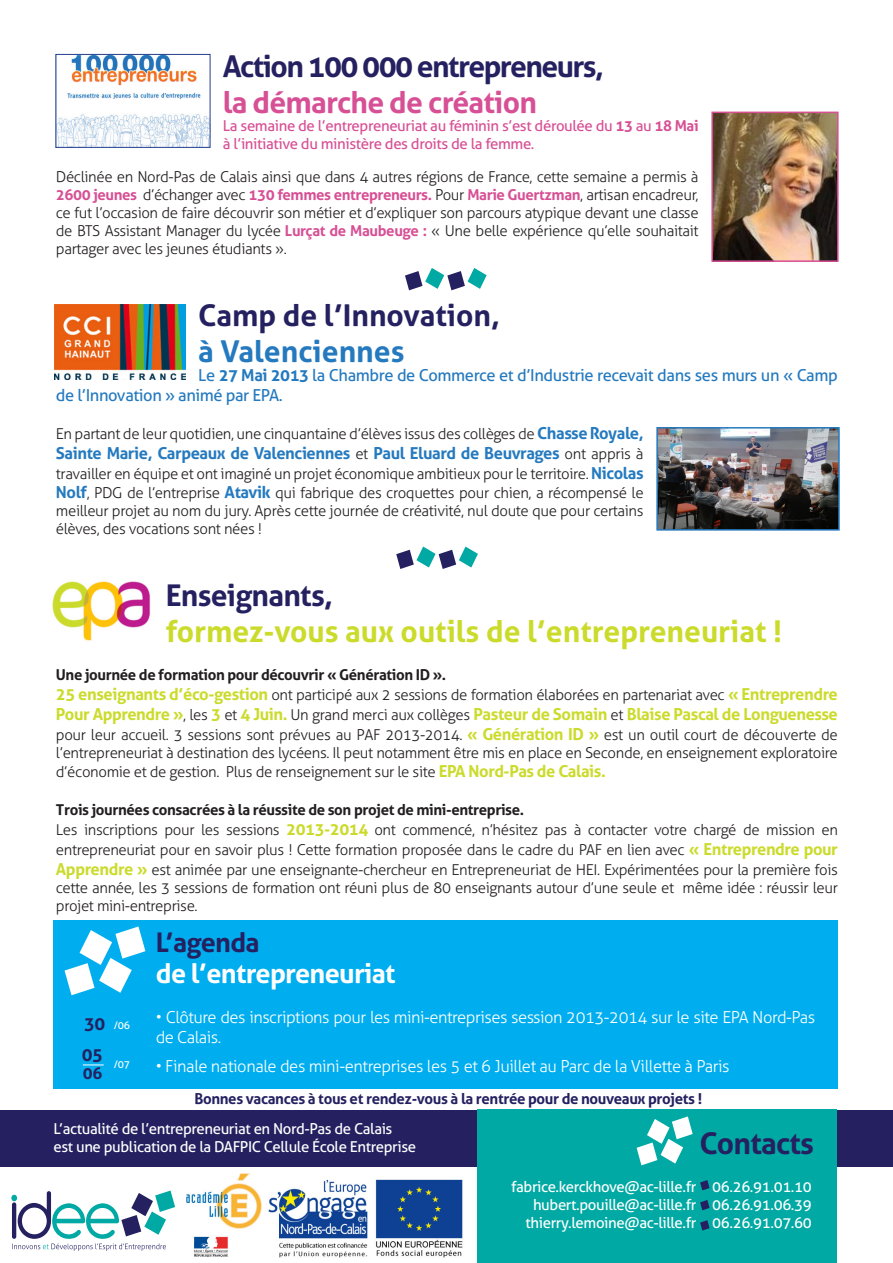
<style>
.page{position:relative;width:893px;height:1263px;background:#fff}
.page>*{position:absolute;margin:0;border:0;box-sizing:border-box;transform-origin:0 0}
.t1{font:700 30px "Aller";color:#cbdb2b}
.t2{font:700 30px "Aller";letter-spacing:-.05em;color:#252161}
.t3{font:700 30px "Aller";letter-spacing:-.025em;color:#d75095}
.t4{font:700 30px "Aller";letter-spacing:-.025em;color:#252161}
.t5{font:700 30px "Aller";color:#252161}
.t6{font:700 30px "Aller";color:#257abf}
.t7{font:700 27px "Aller";letter-spacing:-.025em;color:#fff}
.t8{font:700 27px "Aller";letter-spacing:-.025em;color:#252161}
.t9{font:700 18px "Aller";color:#252161}
.t10{font:300 16.5px/19.8px "Aller";letter-spacing:-.03em;color:#fff}
.t11{font:16.5px/19.8px "Aller";letter-spacing:-.025em;color:#257abf}
.t12{font:700 16.5px "Aller";letter-spacing:-.025em;color:#cbdb2b}
.t13{font:700 16.5px "Aller";letter-spacing:-.025em;color:#257abf}
.t14{font:700 16.5px "Aller";color:#252161}
.t15{font:300 15px/18px "Aller";letter-spacing:-.025em;color:#231f20}
.t16{font:15px "Aller";letter-spacing:-.025em;color:#fff}
.t17{font:700 15px "Aller";letter-spacing:-.025em;color:#231f20}
.t18{font:15px/18px "Aller";letter-spacing:-.025em;color:#d75095}
.t19{font:700 15px "Aller";letter-spacing:-.025em;color:#252161}
.t20{font:10.5px "Aller";color:#fff}
.s1{font-weight:700}
.s2{font-weight:700;color:#d75095}
.s3{font-weight:700;font-size:16.5px;color:#257abf}
.s4{font-weight:300;font-size:15px;color:#231f20}
.s5{font-weight:700;font-size:16.5px;color:#cbdb2b}
</style>
<div class="page">
<div style="left:54px;top:920px;width:784px;height:169px;background:#00aeef"></div>
<svg style="left:65px;top:926px;width:80px;height:69px"></svg>
<div style="left:0;top:1110px;width:893px;height:57px;background:#252161"></div>
<div style="left:478px;top:1110px;width:359px;height:153px;background:#00a9a3"></div>
<svg style="left:700px;top:1180px;width:9px;height:10px"></svg>
<svg style="left:700px;top:1200px;width:9px;height:10px"></svg>
<svg style="left:700px;top:1220px;width:9px;height:10px"></svg>
<svg style="left:637px;top:1116px;width:56px;height:49px"></svg>
<svg style="left:396px;top:546px;width:82px;height:23px"></svg>
<img style="left:268px;top:1179px;width:195px;height:79px">
<svg style="left:11px;top:1190px;width:164px;height:61px"></svg>
<svg style="left:405px;top:268px;width:82px;height:22px"></svg>
<svg style="left:83px;top:1064px;width:21px;height:1px"></svg>
<img style="left:714px;top:115px;width:122px;height:144px">
<div style="left:711px;top:112px;width:128px;height:150px;border:2px solid #d75095"></div>
<img style="left:659px;top:430px;width:178px;height:98px">
<div style="left:656px;top:427px;width:184px;height:104px;border:2px solid #257abf"></div>
<img style="left:52px;top:581px;width:99px;height:60px">
<img style="left:58px;top:56px;width:150px;height:89px">
<div style="left:56px;top:54px;width:154px;height:93px;border:1px solid #253f8e"></div>
<img style="left:54px;top:304px;width:131px;height:76px">
<img style="left:187px;top:1174px;width:75px;height:82px">
<p class="t2" style="left:223px;top:47px;width:382px">Action 100 000 entrepreneurs,</p>
<p class="t3" style="left:223px;top:83px;width:316px">la démarche de création</p>
<p class="t18" style="left:223px;top:116px;width:477px">La semaine de l’entrepreneuriat au féminin s’est déroulée du <span class="s1">13</span> au <span class="s1">18 Mai </span>à l’initiative du ministère des droits de la femme.</p>
<p class="t15" style="left:56px;top:167px;width:644px;text-align:justify">Déclinée en Nord-Pas de Calais ainsi que dans 4 autres régions de France, cette semaine a permis à <span class="s2">2600 jeunes</span> d’échanger avec <span class="s2">130 femmes entrepreneurs.</span> Pour <span class="s2">Marie Guertzman</span>, artisan encadreur, ce fut l’occasion de faire découvrir son métier et d’expliquer son parcours atypique devant une classe de BTS Assistant Manager du lycée <span class="s2">Lurçat de Maubeuge :</span> « Une belle expérience qu’elle souhaitait partager avec les jeunes étudiants ».</p>
<p class="t5" style="left:198px;top:296px;width:303px">Camp de l’Innovation,</p>
<p class="t6" style="left:198px;top:332px;width:208px">à Valenciennes</p>
<p class="t11" style="left:56px;top:366px;width:783px;text-indent:142px">Le <span class="s1">27 Mai 2013</span> la Chambre de Commerce et d’Industrie recevait dans ses murs un « Camp de l’Innovation » animé par EPA.</p>
<p class="t15" style="left:56px;top:425px;width:589px">En partant de leur quotidien, une cinquantaine d’élèves issus des collèges de <span class="s3">Chasse Royale,</span></p>
<p class="t13" style="left:56px;top:443px;width:589px">Sainte Marie, Carpeaux de Valenciennes <span class="s4">et</span> Paul Eluard de Beuvrages <span class="s4">ont appris à</span></p>
<p class="t15" style="left:56px;top:463px;width:589px;line-height:19.8px">travailler en équipe et ont imaginé un projet économique ambitieux pour le territoire. <span class="s3">Nicolas<br>Nolf</span>, PDG de l’entreprise <span class="s3">Atavik</span> qui fabrique des croquettes pour chien, a récompensé le</p>
<p class="t15" style="left:56px;top:502px;width:589px">meilleur projet au nom du jury. Après cette journée de créativité, nul doute que pour certains élèves, des vocations sont nées !</p>
<p class="t4" style="left:166px;top:577px;width:169px">Enseignants,</p>
<p class="t1" style="left:166px;top:613px;width:618px">formez-vous aux outils de l’entrepreneuriat !</p>
<p class="t17" style="left:56px;top:666px;width:392px">Une journée de formation pour découvrir « Génération ID ».</p>
<p class="t15" style="left:56px;top:686px;width:783px"><span class="s5">25 enseignants d’éco-gestion</span> ont participé aux 2 sessions de formation élaborées en partenariat avec <span class="s5">« Entreprendre</span></p>
<p class="t12" style="left:56px;top:704px;width:783px">Pour Apprendre »<span class="s4">, les</span> 3 <span class="s4">et</span> 4 Juin. <span class="s4">Un grand merci aux collèges</span> Pasteur de Somain <span class="s4">et</span> Blaise Pascal de Longuenesse</p>
<p class="t15" style="left:56px;top:725px;width:783px">pour leur accueil. 3 sessions sont prévues au PAF 2013-2014. <span class="s5">« Génération ID »</span> est un outil court de découverte de l’entrepreneuriat à destination des lycéens. Il peut notamment être mis en place en Seconde, en enseignement exploratoire</p>
<p class="t15" style="left:56px;top:763px;width:551px">d’économie et de gestion. Plus de renseignement sur le site <span class="s5">EPA Nord-Pas de Calais.</span></p>
<p class="t17" style="left:56px;top:801px;width:470px">Trois journées consacrées à la réussite de son projet de mini-entreprise.</p>
<p class="t15" style="left:56px;top:820px;width:783px;line-height:19.8px;text-align:justify">Les inscriptions pour les sessions <span class="s5">2013-2014</span> ont commencé, n’hésitez pas à contacter votre chargé de mission en entrepreneuriat pour en savoir plus ! Cette formation proposée dans le cadre du PAF en lien avec <span class="s5">« Entreprendre pour Apprendre »</span> est animée par une enseignante-chercheur en Entrepreneuriat de HEI. Expérimentées pour la première fois</p>
<p class="t15" style="left:56px;top:878px;width:783px">cette année, les 3 sessions de formation ont réuni plus de 80 enseignants autour d’une seule et même idée : réussir leur projet mini-entreprise.</p>
<p class="t9" style="left:84px;top:1012px;width:23px">30</p>
<p class="t20" style="left:114px;top:1019px;width:18px">/06</p>
<p class="t9" style="left:82px;top:1043px;width:23px">05</p>
<p class="t14" style="left:83px;top:1063px;width:21px">06</p>
<p class="t20" style="left:114px;top:1057px;width:18px">/07</p>
<p class="t8" style="left:156px;top:926px;width:105px">L’agenda</p>
<p class="t7" style="left:156px;top:957px;width:241px">de l’entrepreneuriat</p>
<p class="t10" style="left:156px;top:1007px;width:661px">• Clôture des inscriptions pour les mini-entreprises session 2013-2014 sur le site EPA Nord-Pas de Calais.</p>
<p class="t10" style="left:156px;top:1056px;width:575px">• Finale nationale des mini-entreprises les 5 et 6 Juillet au Parc de la Villette à Paris</p>
<p class="t19" style="left:194px;top:1089px;width:509px">Bonnes vacances à tous et rendez-vous à la rentrée pour de nouveaux projets !</p>
<p class="t16" style="left:54px;top:1120px;width:340px">L’actualité de l’entrepreneuriat en Nord-Pas de Calais</p>
<p class="t16" style="left:54px;top:1138px;width:364px">est une publication de la DAFPIC Cellule École Entreprise</p>
<p class="t4" style="left:699px;top:1125px;width:116px">Contacts</p>
<p class="t16" style="left:511px;top:1178px;width:187px">fabrice.kerckhove@ac-lille.fr</p>
<p class="t16" style="left:533px;top:1196px;width:165px">hubert.pouille@ac-lille.fr</p>
<p class="t16" style="left:526px;top:1214px;width:172px">thierry.lemoine@ac-lille.fr</p>
<p class="t16" style="left:712px;top:1178px;width:101px">06.26.91.01.10</p>
<p class="t16" style="left:712px;top:1196px;width:101px">06.26.91.06.39</p>
<p class="t16" style="left:712px;top:1214px;width:101px">06.26.91.07.60</p>
</div>
